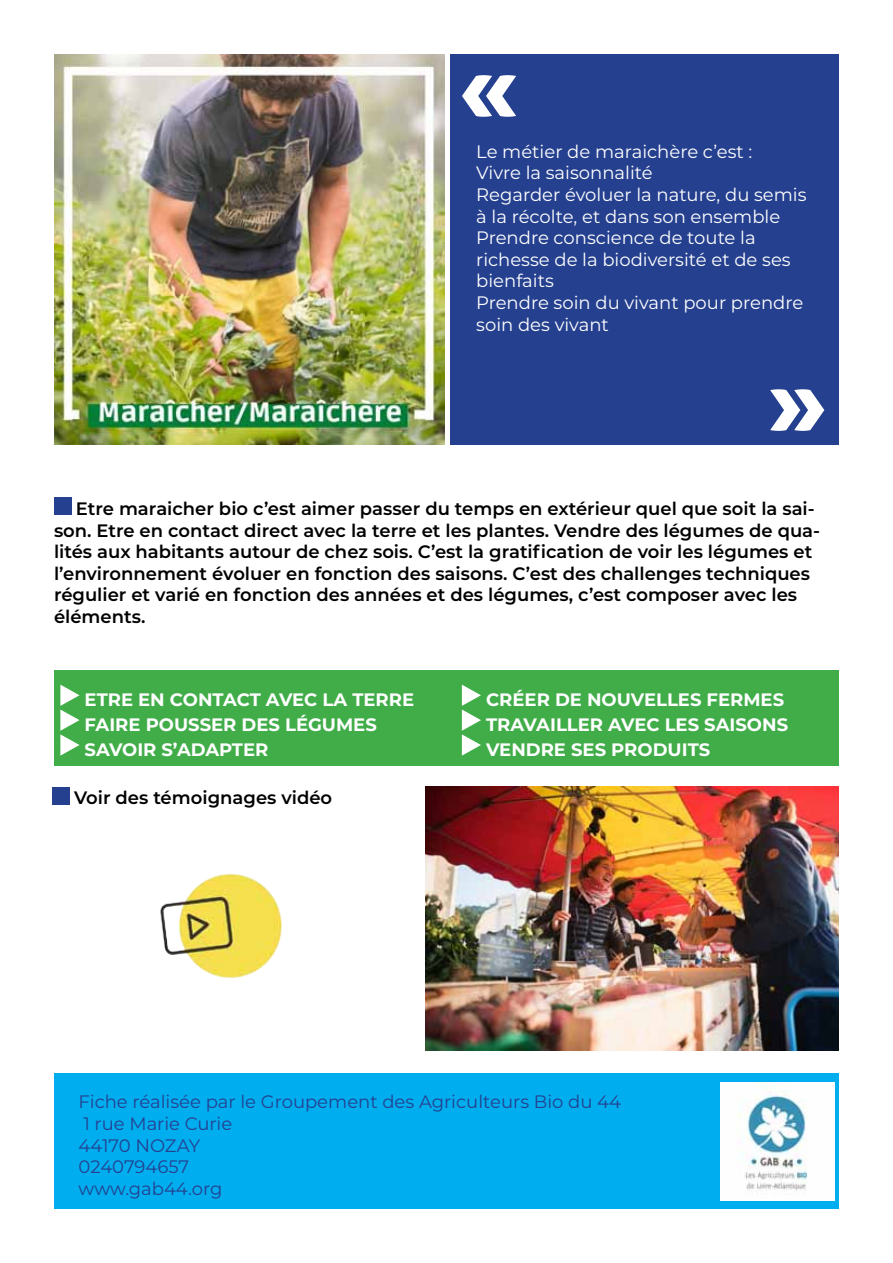
<style>
.page{position:relative;width:893px;height:1263px;background:#fff}
.page>*{position:absolute;margin:0;border:0;box-sizing:border-box;transform-origin:0 0}
.t1{font:90px "Aller Display";color:#fff}
.t2{font:600 18px/21.6px "Montserrat";color:#000}
.t3{font:18px/21.6px "Montserrat";color:#fff}
.t4{font:700 18px/24.9px "Montserrat";color:#fff}
.t5{font:18px/21.6px "Montserrat";color:#25408f}
</style>
<div class="page">
<div style="left:54px;top:670px;width:785px;height:95px;background:#41ad49"></div>
<img style="left:54px;top:54px;width:391px;height:391px">
<div style="left:54px;top:498px;width:17px;height:17px;background:#25408f"></div>
<svg style="left:60px;top:685px;width:20px;height:71px"></svg>
<svg style="left:462px;top:685px;width:19px;height:71px"></svg>
<div style="left:451px;top:54px;width:388px;height:390px;background:#25408f"></div>
<img style="left:425px;top:787px;width:414px;height:263px">
<img style="left:160px;top:873px;width:122px;height:105px">
<div style="left:52px;top:787px;width:17px;height:17px;background:#25408f"></div>
<div style="left:54px;top:1074px;width:785px;height:135px;background:#00aeef"></div>
<img style="left:721px;top:1082px;width:113px;height:119px">
<h1 class="t1" style="left:459px;top:30px;width:60px">«</h1>
<p class="t3" style="left:476px;top:140px;width:332px">Le métier de maraichère c’est :<br>Vivre la saisonnalité<br>Regarder évoluer la nature, du semis à la récolte, et dans son ensemble<br>Prendre conscience de toute la richesse de la biodiversité et de ses bienfaits<br>Prendre soin du vivant pour prendre soin des vivant</p>
<h1 class="t1" style="left:827px;top:476px;width:60px;rotate:-180deg">«</h1>
<p class="t2" style="left:54px;top:497px;width:768px;text-indent:22px">Etre maraicher bio c’est aimer passer du temps en extérieur quel que soit la sai&shy;son. Etre en contact direct avec la terre et les plantes. Vendre des légumes de qua&shy;lités aux habitants autour de chez sois. C’est la gratification de voir les légumes et l’environnement évoluer en fonction des saisons. C’est des challenges techniques régulier et varié en fonction des années et des légumes, c’est composer avec les éléments.</p>
<p class="t4" style="left:85px;top:686px;width:329px">ETRE EN CONTACT AVEC LA TERRE<br>FAIRE POUSSER DES LÉGUMES<br>SAVOIR S’ADAPTER</p>
<p class="t4" style="left:486px;top:686px;width:304px">CRÉER DE NOUVELLES FERMES<br>TRAVAILLER AVEC LES SAISONS<br>VENDRE SES PRODUITS</p>
<p class="t2" style="left:74px;top:786px;width:260px">Voir des témoignages vidéo</p>
<p class="t5" style="left:79px;top:1090px;width:544px">Fiche réalisée par le Groupement des Agriculteurs Bio du 44<br>1 rue Marie Curie<br>44170 NOZAY<br>0240794657<br>www.gab44.org</p>
</div>
